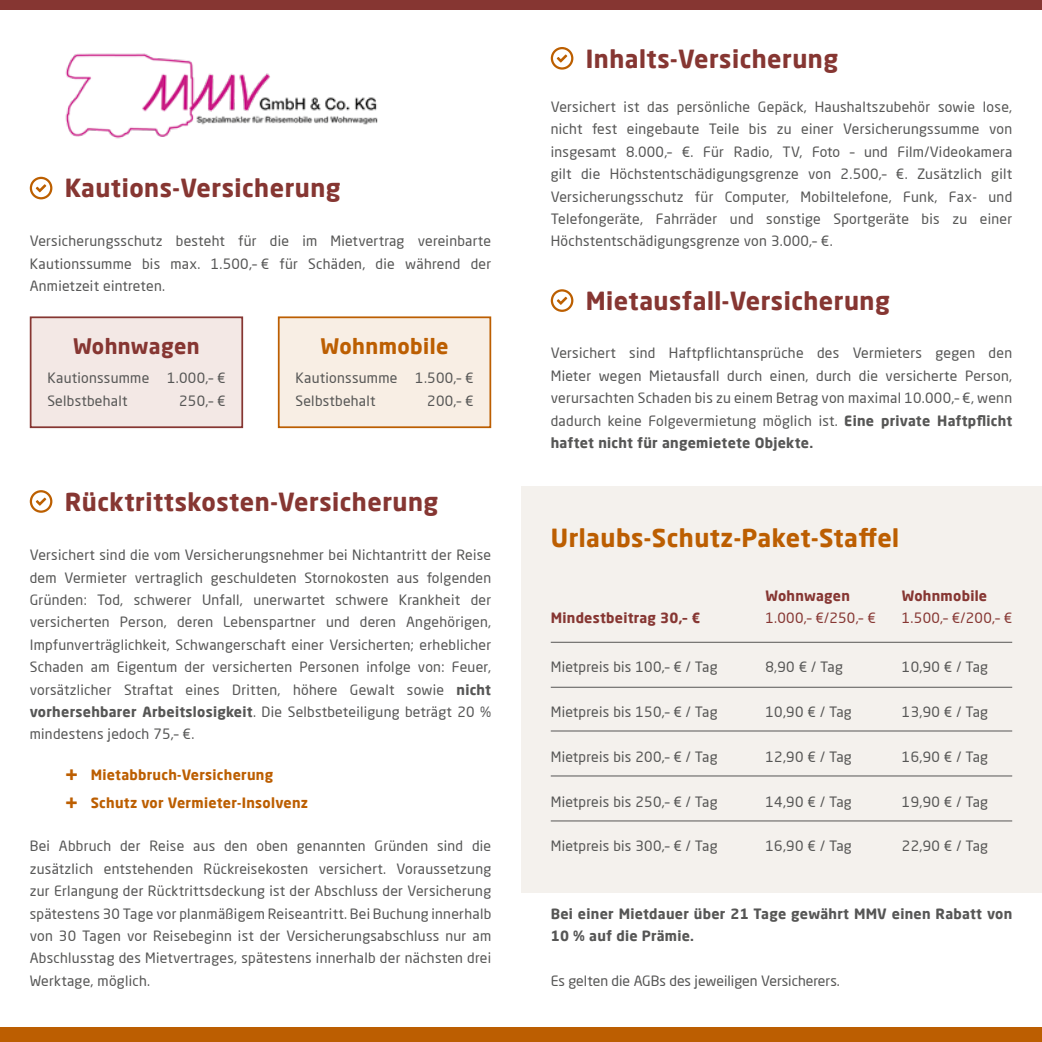
<style>
.page{position:relative;width:1042px;height:1042px;background:#fff}
.page>*{position:absolute;margin:0;border:0;box-sizing:border-box;transform-origin:0 0}
.t1{font:700 24.5px "Neo Sans Pro";letter-spacing:.02em;color:#863632}
.t2{font:700 24.5px "Neo Sans Pro";letter-spacing:.02em;color:#bc5e01}
.t3{font:700 21.18px "Neo Sans Pro";color:#bc5e01}
.t4{font:700 21px "Neo Sans Pro";letter-spacing:.02em;color:#bc5e01}
.t5{font:700 21px "Neo Sans Pro";letter-spacing:.02em;color:#863632}
.t6{font:14px/22.4px "Neo Sans Pro";letter-spacing:.02em;color:#565655;text-align:justify}
.t7{font:700 14px/22.4px "Neo Sans Pro";letter-spacing:.02em;color:#565655}
.t8{font:700 14px/28px "Neo Sans Pro";letter-spacing:.02em;color:#bc5e01}
.t9{font:14px "Neo Sans Pro";color:#565655}
.t10{font:700 14px "Neo Sans Pro";letter-spacing:.02em;color:#863632}
.t11{font:14px "Neo Sans Pro";letter-spacing:.02em;color:#863632}
.s1{font-weight:700}
</style>
<div class="page">
<div style="left:521px;top:486px;width:521px;height:406px;background:#f4f1ed"></div>
<div style="left:278px;top:316px;width:213px;height:112px;background:#f8eee4;border:2px solid #bc5e01"></div>
<div style="left:30px;top:316px;width:213px;height:112px;background:#f3e8e5;border:2px solid #863632"></div>
<svg style="left:30px;top:177px;width:22px;height:22px"></svg>
<svg style="left:551px;top:47px;width:22px;height:23px"></svg>
<svg style="left:551px;top:289px;width:22px;height:23px"></svg>
<svg style="left:30px;top:490px;width:22px;height:23px"></svg>
<hr style="left:551px;top:642px;width:461px;height:1px;background:#565655">
<hr style="left:551px;top:687px;width:461px;height:1px;background:#565655">
<hr style="left:551px;top:730px;width:461px;height:1px;background:#565655">
<hr style="left:551px;top:775px;width:461px;height:1px;background:#565655">
<hr style="left:551px;top:820px;width:461px;height:1px;background:#565655">
<div style="left:0;top:1027px;width:1042px;height:15px;background:#bc5e01"></div>
<div style="left:0;top:0;width:1042px;height:10px;background:#863632"></div>
<img style="left:65px;top:53px;width:313px;height:86px">
<h1 class="t1" style="left:65px;top:173px;width:277px">Kautions-Versicherung</h1>
<p class="t6" style="left:30px;top:230px;width:463px">Versicherungsschutz besteht für die im Mietvertrag vereinbarte Kautionssumme bis max. 1.500,– € für Schäden, die während der Anmietzeit eintreten.</p>
<h3 class="t5" style="left:73px;top:333px;width:128px">Wohnwagen</h3>
<p class="t6" style="left:47px;top:366px;width:104px;line-height:23.1px">Kautionssumme<br>Selbstbehalt</p>
<p class="t6" style="left:167px;top:366px;width:60px;line-height:23.1px;text-align:right">1.000,– €<br>250,– €</p>
<h3 class="t4" style="left:321px;top:333px;width:129px">Wohnmobile</h3>
<p class="t6" style="left:295px;top:366px;width:104px;line-height:23.1px">Kautionssumme<br>Selbstbehalt</p>
<p class="t6" style="left:415px;top:366px;width:60px;line-height:23.1px;text-align:right">1.500,– €<br>200,– €</p>
<h1 class="t1" style="left:65px;top:486px;width:375px">Rücktrittskosten-Versicherung</h1>
<p class="t6" style="left:30px;top:543px;width:463px">Versichert sind die vom Versicherungsnehmer bei Nichtantritt der Reise dem Vermieter vertraglich geschuldeten Stornokosten aus folgenden Gründen: Tod, schwerer Unfall, unerwartet schwere Krankheit der versicherten Person, deren Lebenspartner und deren Angehörigen, Impfunverträglichkeit, Schwangerschaft einer Versicherten; erheblicher Schaden am Eigentum der versicherten Personen infolge von: Feuer, vorsätzlicher Straftat eines Dritten, höhere Gewalt sowie <span class="s1">nicht vorhersehbarer Arbeitslosigkeit</span>. Die Selbstbeteiligung beträgt 20 % mindestens jedoch 75,– €.</p>
<h2 class="t3" style="left:65px;top:761px;width:15px">+</h2>
<h3 class="t4" style="left:65px;top:790px;width:15px">+</h3>
<p class="t8" style="left:91px;top:760px;width:219px">Mietabbruch-Versicherung<br>Schutz vor Vermieter-Insolvenz</p>
<p class="t6" style="left:30px;top:835px;width:463px">Bei Abbruch der Reise aus den oben genannten Gründen sind die zusätzlich entstehenden Rückreisekosten versichert. Voraussetzung zur Erlangung der Rücktrittsdeckung ist der Abschluss der Versicherung spätestens 30 Tage vor planmäßigem Reiseantritt. Bei Buchung innerhalb von 30 Tagen vor Reisebeginn ist der Versicherungsabschluss nur am Abschlusstag des Mietvertrages, spätestens innerhalb der nächsten drei Werktage, möglich.</p>
<h1 class="t1" style="left:586px;top:43px;width:254px">Inhalts-Versicherung</h1>
<p class="t6" style="left:551px;top:95px;width:463px">Versichert ist das persönliche Gepäck, Haushaltszubehör sowie lose, nicht fest eingebaute Teile bis zu einer Versicherungssumme von insgesamt 8.000,– €. Für Radio, TV, Foto – und Film/Videokamera gilt die Höchstentschädigungsgrenze von 2.500,– €. Zusätzlich gilt Versicherungsschutz für Computer, Mobiltelefone, Funk, Fax- und Telefongeräte, Fahrräder und sonstige Sportgeräte bis zu einer Höchstentschädigungsgrenze von 3.000,– €.</p>
<h1 class="t1" style="left:586px;top:285px;width:305px">Mietausfall-Versicherung</h1>
<p class="t6" style="left:551px;top:342px;width:463px">Versichert sind Haftpflichtansprüche des Vermieters gegen den Mieter wegen Mietausfall durch einen, durch die versicherte Person, verursachten Schaden bis zu einem Betrag von maximal 10.000,– €, wenn dadurch keine Folgevermietung möglich ist. <span class="s1">Eine private Haftpflicht haftet nicht für angemietete Objekte.</span></p>
<h1 class="t2" style="left:551px;top:523px;width:350px">Urlaubs-Schutz-Paket-Staffel</h1>
<p class="t10" style="left:551px;top:609px;width:151px">Mindestbeitrag 30,– €</p>
<p class="t6" style="left:551px;top:655px;width:168px">Mietpreis bis 100,– € / Tag</p>
<p class="t6" style="left:551px;top:700px;width:168px">Mietpreis bis 150,– € / Tag</p>
<p class="t6" style="left:551px;top:745px;width:168px">Mietpreis bis 200,– € / Tag</p>
<p class="t6" style="left:551px;top:790px;width:168px">Mietpreis bis 250,– € / Tag</p>
<p class="t6" style="left:551px;top:835px;width:168px">Mietpreis bis 300,– € / Tag</p>
<p class="t10" style="left:765px;top:587px;width:86px">Wohnwagen</p>
<p class="t10" style="left:902px;top:587px;width:87px">Wohnmobile</p>
<p class="t11" style="left:765px;top:610px;width:112px">1.000,– €/250,– €</p>
<p class="t11" style="left:902px;top:610px;width:112px">1.500,– €/200,– €</p>
<p class="t6" style="left:765px;top:655px;width:79px">8,90 € / Tag</p>
<p class="t6" style="left:765px;top:700px;width:88px">10,90 € / Tag</p>
<p class="t6" style="left:765px;top:745px;width:88px">12,90 € / Tag</p>
<p class="t6" style="left:765px;top:790px;width:88px">14,90 € / Tag</p>
<p class="t6" style="left:765px;top:835px;width:88px">16,90 € / Tag</p>
<p class="t6" style="left:902px;top:655px;width:88px">10,90 € / Tag</p>
<p class="t6" style="left:902px;top:700px;width:88px">13,90 € / Tag</p>
<p class="t6" style="left:902px;top:745px;width:88px">16,90 € / Tag</p>
<p class="t6" style="left:902px;top:790px;width:88px">19,90 € / Tag</p>
<p class="t6" style="left:902px;top:835px;width:88px">22,90 € / Tag</p>
<p class="t7" style="left:551px;top:902px;width:463px">Bei einer Mietdauer über 21 Tage gewährt MMV einen Rabatt von<br>10 % auf die Prämie.</p>
<p class="t9" style="left:551px;top:972px;width:291px">Es gelten die AGBs des jeweiligen Versicherers.</p>
</div>
